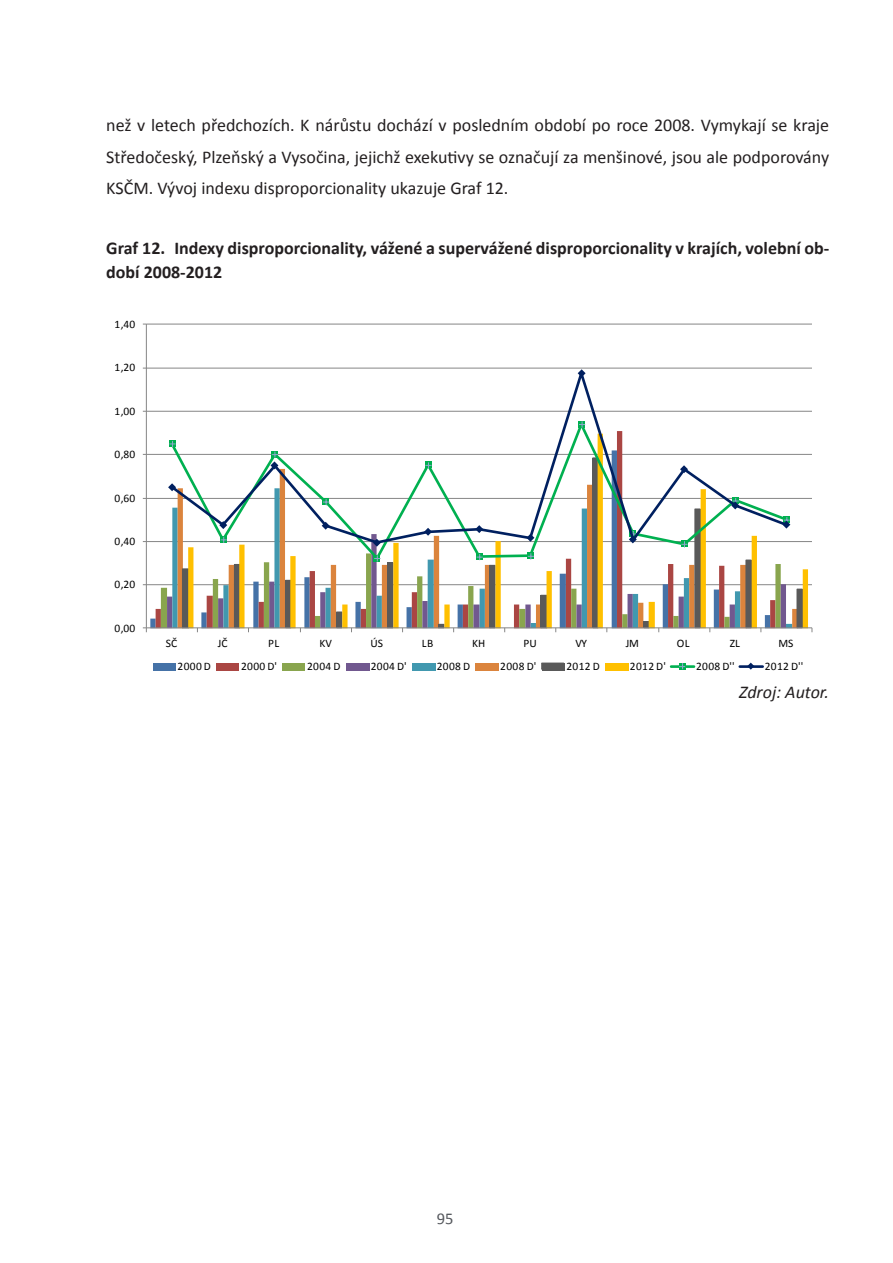
<style>
.page{position:relative;width:893px;height:1263px;background:#fff}
.page>*{position:absolute;margin:0;border:0;box-sizing:border-box;transform-origin:0 0}
.t1{font:18px/31.5px "Calibri";color:#231f20;text-align:justify}
.Graf{font:700 18px/24px "Calibri";color:#231f20}
.Zdroj{font:italic 18px "Calibri";color:#231f20}
.t2{font:16.5px "Calibri";color:#54575c}
.t3{font:11.4px "Calibri";letter-spacing:.03em;color:#000}
</style>
<div class="page">
<hr style="left:146px;top:584px;width:666px;height:1px;background:#868686">
<hr style="left:146px;top:541px;width:666px;height:1px;background:#868686">
<hr style="left:146px;top:498px;width:666px;height:1px;background:#868686">
<hr style="left:146px;top:454px;width:666px;height:1px;background:#868686">
<hr style="left:146px;top:411px;width:666px;height:1px;background:#868686">
<hr style="left:146px;top:368px;width:666px;height:1px;background:#868686">
<hr style="left:146px;top:324px;width:666px;height:1px;background:#868686">
<div style="left:182px;top:569px;width:7px;height:59px;background:#595959"></div>
<svg style="left:188px;top:453px;width:620px;height:174px"></svg>
<hr style="left:146px;top:324px;width:1px;height:304px;background:#868686">
<hr style="left:146px;top:627px;width:666px;height:1px;background:#868686">
<svg style="left:143px;top:627px;width:4px;height:5px"></svg>
<svg style="left:172px;top:546px;width:618px;height:17px"></svg>
<svg style="left:374px;top:555px;width:6px;height:7px"></svg>
<svg style="left:476px;top:554px;width:7px;height:6px"></svg>
<svg style="left:527px;top:553px;width:7px;height:6px"></svg>
<svg style="left:168px;top:367px;width:622px;height:179px"></svg>
<svg style="left:168px;top:483px;width:8px;height:8px"></svg>
<svg style="left:219px;top:521px;width:8px;height:8px"></svg>
<svg style="left:270px;top:451px;width:8px;height:18px"></svg>
<svg style="left:322px;top:522px;width:8px;height:8px"></svg>
<svg style="left:373px;top:539px;width:8px;height:8px"></svg>
<svg style="left:424px;top:528px;width:8px;height:8px"></svg>
<svg style="left:475px;top:525px;width:8px;height:8px"></svg>
<svg style="left:526px;top:534px;width:8px;height:8px"></svg>
<svg style="left:578px;top:369px;width:8px;height:8px"></svg>
<svg style="left:629px;top:531px;width:8px;height:12px"></svg>
<svg style="left:680px;top:465px;width:8px;height:8px"></svg>
<svg style="left:731px;top:498px;width:8px;height:11px"></svg>
<svg style="left:782px;top:517px;width:8px;height:12px"></svg>
<div style="left:153px;top:663px;width:23px;height:7px;background:#4572a7"></div>
<div style="left:216px;top:663px;width:23px;height:7px;background:#aa4643"></div>
<div style="left:282px;top:663px;width:23px;height:7px;background:#89a54e"></div>
<div style="left:346px;top:663px;width:24px;height:7px;background:#71588f"></div>
<div style="left:412px;top:663px;width:24px;height:7px;background:#4198af"></div>
<div style="left:475px;top:663px;width:24px;height:7px;background:#db843d"></div>
<div style="left:542px;top:663px;width:23px;height:7px;background:#595959"></div>
<div style="left:605px;top:663px;width:23px;height:7px;background:#ffc000"></div>
<hr style="left:671px;top:665px;width:23px;height:3px;background:#00b050">
<svg style="left:679px;top:663px;width:6px;height:6px"></svg>
<hr style="left:740px;top:665px;width:23px;height:3px;background:#002060">
<svg style="left:747px;top:663px;width:7px;height:7px"></svg>
<p class="t1" style="left:106px;top:109px;width:724px">než v letech předchozích. K nárůstu dochází v posledním období po roce 2008. Vymykají se kraje Středočeský, Plzeňský a Vysočina, jejichž exekutivy se označují za menšinové, jsou ale podporovány KSČM. Vývoj indexu disproporcionality ukazuje Graf 12.</p>
<p class="Graf" style="left:106px;top:236px;width:724px">Graf 12. Indexy disproporcionality, vážené a supervážené disproporcionality v krajích, volební ob&shy;dobí 2008-2012</p>
<p class="t3" style="left:115px;top:317px;width:22px">1,40</p>
<p class="t3" style="left:115px;top:360px;width:22px">1,20</p>
<p class="t3" style="left:115px;top:404px;width:22px">1,00</p>
<p class="t3" style="left:115px;top:447px;width:22px">0,80</p>
<p class="t3" style="left:115px;top:491px;width:22px">0,60</p>
<p class="t3" style="left:115px;top:534px;width:22px">0,40</p>
<p class="t3" style="left:115px;top:577px;width:22px">0,20</p>
<p class="t3" style="left:115px;top:621px;width:22px">0,00</p>
<p class="t3" style="left:166px;top:636px;width:13px">SČ</p>
<p class="t3" style="left:218px;top:636px;width:11px">JČ</p>
<p class="t3" style="left:268px;top:636px;width:12px">PL</p>
<p class="t3" style="left:319px;top:636px;width:14px">KV</p>
<p class="t3" style="left:371px;top:636px;width:14px">ÚS</p>
<p class="t3" style="left:422px;top:636px;width:13px">LB</p>
<p class="t3" style="left:472px;top:636px;width:15px">KH</p>
<p class="t3" style="left:523px;top:636px;width:15px">PU</p>
<p class="t3" style="left:575px;top:636px;width:13px">VY</p>
<p class="t3" style="left:626px;top:636px;width:15px">JM</p>
<p class="t3" style="left:677px;top:636px;width:14px">OL</p>
<p class="t3" style="left:730px;top:636px;width:12px">ZL</p>
<p class="t3" style="left:778px;top:636px;width:16px">MS</p>
<p class="t3" style="left:178px;top:659px;width:35px">2000 D</p>
<p class="t3" style="left:241px;top:659px;width:37px">2000 D'</p>
<p class="t3" style="left:307px;top:659px;width:35px">2004 D</p>
<p class="t3" style="left:371px;top:659px;width:37px">2004 D'</p>
<p class="t3" style="left:437px;top:659px;width:35px">2008 D</p>
<p class="t3" style="left:500px;top:659px;width:37px">2008 D'</p>
<p class="t3" style="left:566px;top:659px;width:35px">2012 D</p>
<p class="t3" style="left:630px;top:659px;width:37px">2012 D'</p>
<p class="t3" style="left:696px;top:659px;width:40px">2008 D''</p>
<p class="t3" style="left:765px;top:659px;width:40px">2012 D''</p>
<p class="Zdroj" style="left:739px;top:680px;width:92px">Zdroj: Autor.</p>
<p class="t2" style="left:437px;top:1208px;width:18px">95</p>
</div>
